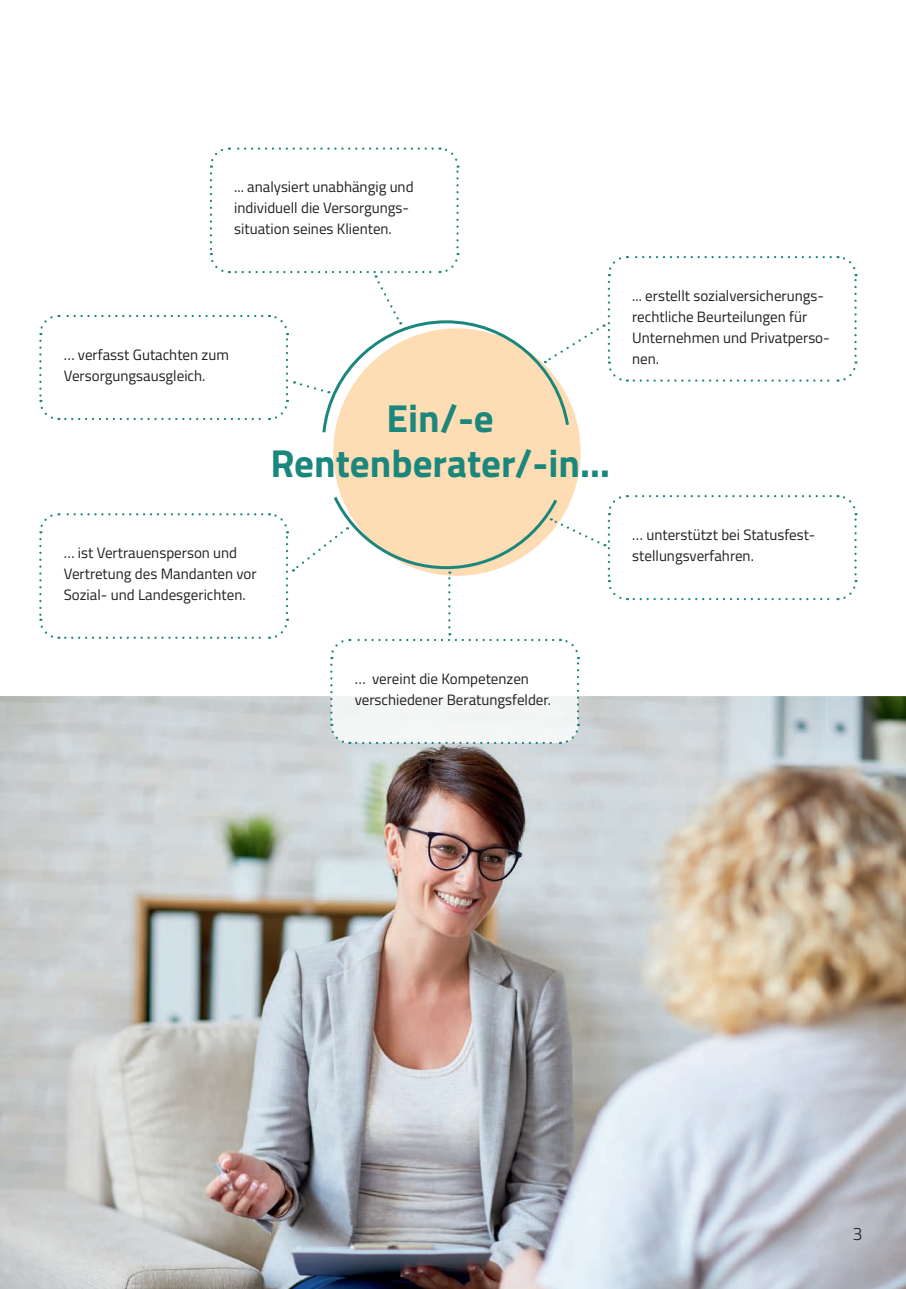
<style>
.page{position:relative;width:906px;height:1289px;background:#fff}
.page>*{position:absolute;margin:0;border:0;box-sizing:border-box;transform-origin:0 0}
.t1{font:700 39px/45px "Titillium Web";color:#1b877c;text-align:center}
.t2{font:300 18px "Titillium Web";color:#231f20}
.t3{font:15px/21px "Titillium Web";color:#231f20}
</style>
<div class="page">
<img style="left:0;top:696px;width:906px;height:592px">
<div style="left:333px;top:328px;width:247px;height:248px;background:#fedcb4;border-radius:50%"></div>
<svg style="left:38px;top:493px;width:820px;height:252px"></svg>
<svg style="left:39px;top:147px;width:819px;height:288px"></svg>
<p class="t3" style="left:234px;top:176px;width:181px">... analysiert unabhängig und individuell die Versorgungs&shy;situation seines Klienten.</p>
<p class="t3" style="left:64px;top:343px;width:167px">… verfasst Gutachten zum<br>Versorgungsausgleich.</p>
<h1 class="t1" style="left:270px;top:393px;width:341px">Ein/-e<br>Rentenberater/-in…</h1>
<p class="t3" style="left:64px;top:541px;width:194px">… ist Vertrauensperson und<br>Vertretung des Mandanten vor<br>Sozial- und Landesgerichten.</p>
<p class="t3" style="left:632px;top:284px;width:199px">... erstellt sozialversicherungs&shy;rechtliche Beurteilungen für<br>Unternehmen und Privatperso&shy;nen.</p>
<p class="t3" style="left:632px;top:523px;width:184px">… unterstützt bei Statusfest&shy;stellungsverfahren.</p>
<p class="t3" style="left:355px;top:667px;width:198px">… vereint die Kompetenzen verschiedener Beratungsfelder.</p>
<p class="t2" style="left:852px;top:1221px;width:12px">3</p>
</div>
